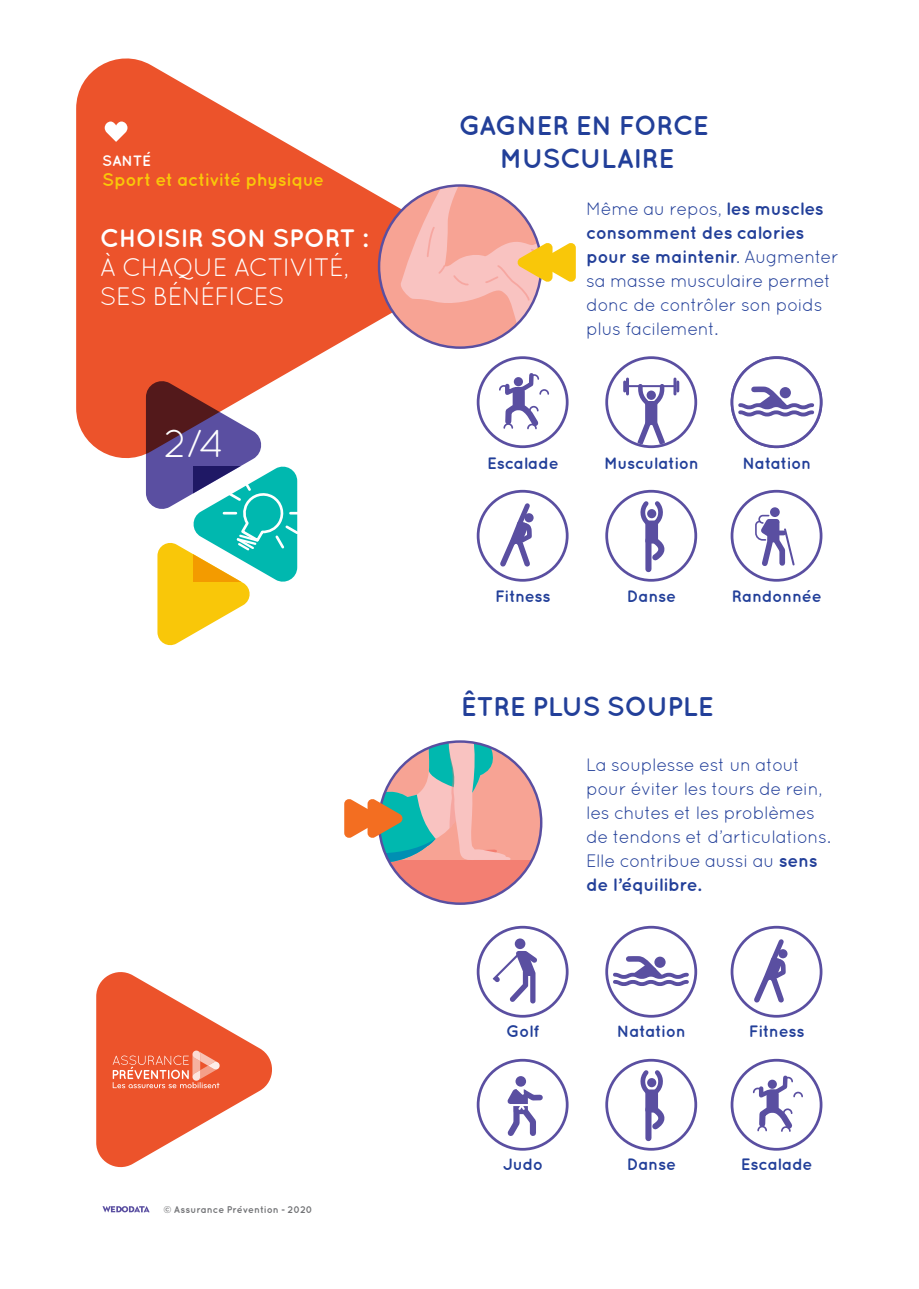
<style>
.page{position:relative;width:919px;height:1289px;background:#fff}
.page>*{position:absolute;margin:0;border:0;box-sizing:border-box;transform-origin:0 0}
.t1{font:39px "Quicksand";color:#fff}
.t2{font:700 27px/33px "Quicksand";letter-spacing:-.025em;color:#223f99;text-align:center}
.t3{font:25.2px/28.8px "Quicksand";letter-spacing:-.04em;color:#fff}
.t4{font:700 25.2px "Quicksand";letter-spacing:-.02em;color:#fff}
.t5{font:18px/24px "Quicksand";letter-spacing:-.025em;color:#223f99}
.t6{font:700 18px "Quicksand";letter-spacing:-.025em;color:#f9c709}
.t7{font:700 16.5px "Quicksand";letter-spacing:-.02em;color:#223f99}
.t8{font:700 15px "Quicksand";letter-spacing:-.015em;color:#fff}
.t9{font:700 9.75px "Quicksand";letter-spacing:.005em;color:#717275}
.s1{font-weight:700}
</style>
<div class="page">
<svg style="left:76px;top:58px;width:368px;height:401px;fill:#ec532b"></svg>
<svg style="left:105px;top:121px;width:22px;height:21px"></svg>
<svg style="left:102px;top:1206px;width:48px;height:6px"></svg>
<svg style="left:96px;top:972px;width:176px;height:196px"></svg>
<svg style="left:146px;top:381px;width:156px;height:264px"></svg>
<div style="left:379px;top:741px;width:162px;height:162px;background:#f7a394;border-radius:50%"></div>
<svg style="left:388px;top:860px;width:146px;height:43px;fill:#f37f72"></svg>
<svg style="left:344px;top:741px;width:167px;height:121px"></svg>
<div style="left:379px;top:185px;width:162px;height:162px;background:#f7a394;border-radius:50%"></div>
<svg style="left:399px;top:185px;width:176px;height:146px"></svg>
<svg style="left:730px;top:490px;width:92px;height:91px"></svg>
<svg style="left:730px;top:356px;width:92px;height:92px"></svg>
<svg style="left:476px;top:356px;width:92px;height:92px"></svg>
<svg style="left:476px;top:490px;width:92px;height:91px"></svg>
<svg style="left:605px;top:490px;width:92px;height:91px"></svg>
<div style="left:645px;top:540px;width:6px;height:29px;background:#5a4fa1"></div>
<svg style="left:605px;top:356px;width:92px;height:92px"></svg>
<svg style="left:476px;top:1058px;width:92px;height:92px"></svg>
<svg style="left:476px;top:925px;width:92px;height:92px"></svg>
<svg style="left:605px;top:925px;width:92px;height:92px"></svg>
<svg style="left:730px;top:925px;width:92px;height:92px"></svg>
<svg style="left:730px;top:1058px;width:92px;height:92px"></svg>
<svg style="left:605px;top:1058px;width:92px;height:92px"></svg>
<div style="left:645px;top:1108px;width:6px;height:30px;background:#5a4fa1"></div>
<p class="t8" style="left:102px;top:151px;width:50px">SANTÉ</p>
<p class="t6" style="left:102px;top:169px;width:223px">Sport et activité physique</p>
<h3 class="t4" style="left:100px;top:223px;width:269px">CHOISIR SON SPORT :</h3>
<h3 class="t3" style="left:100px;top:253px;width:251px">À CHAQUE ACTIVITÉ,<br>SES BÉNÉFICES</h3>
<h1 class="t1" style="left:164px;top:421px;width:62px">2/4</h1>
<p class="t9" style="left:163px;top:1203px;width:151px">© Assurance Prévention - 2020</p>
<h2 class="t2" style="left:458px;top:108px;width:252px">GAGNER EN FORCE<br>MUSCULAIRE</h2>
<p class="t5" style="left:586px;top:197px;width:254px">Même au repos, <span class="s1">les muscles consomment des calories pour se maintenir</span>. Augmenter sa masse musculaire permet donc de contrôler son poids plus facilement.</p>
<p class="t7" style="left:487px;top:453px;width:73px">Escalade</p>
<p class="t7" style="left:604px;top:453px;width:96px">Musculation</p>
<p class="t7" style="left:742px;top:453px;width:70px">Natation</p>
<p class="t7" style="left:495px;top:586px;width:57px">Fitness</p>
<p class="t7" style="left:626px;top:586px;width:51px">Danse</p>
<p class="t7" style="left:731px;top:586px;width:91px">Randonnée</p>
<h2 class="t2" style="left:460px;top:689px;width:255px">ÊTRE PLUS SOUPLE</h2>
<p class="t5" style="left:586px;top:752px;width:246px">La souplesse est un atout pour éviter les tours de rein, les chutes et les problèmes de tendons et d’articulations.<br>Elle contribue aussi au <span class="s1">sens de l’équilibre.</span></p>
<p class="t7" style="left:506px;top:1020px;width:34px">Golf</p>
<p class="t7" style="left:617px;top:1020px;width:70px">Natation</p>
<p class="t7" style="left:748px;top:1020px;width:57px">Fitness</p>
<p class="t7" style="left:502px;top:1153px;width:42px">Judo</p>
<p class="t7" style="left:626px;top:1153px;width:51px">Danse</p>
<p class="t7" style="left:740px;top:1153px;width:73px">Escalade</p>
</div>
